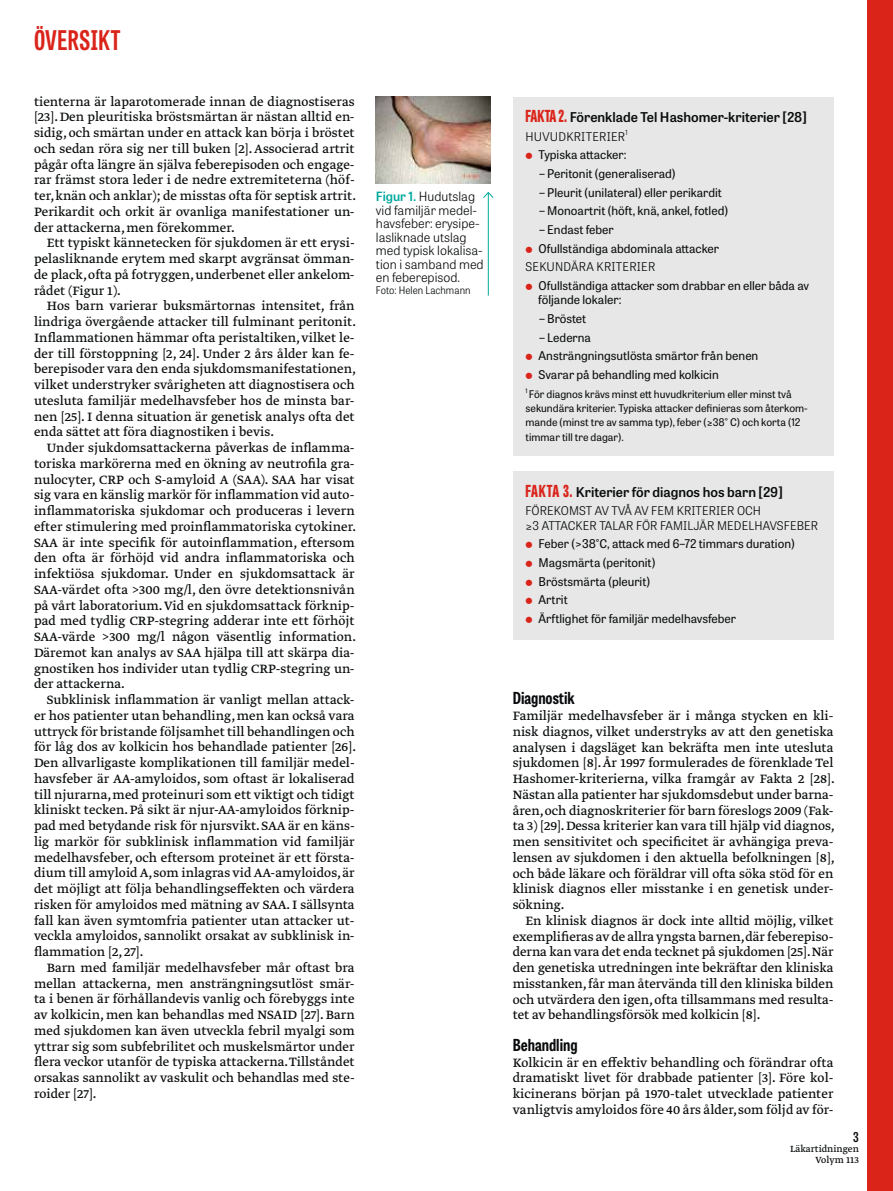
<style>
.page{position:relative;width:893px;height:1191px;background:#fff}
.page>*{position:absolute;margin:0;border:0;box-sizing:border-box;transform-origin:0 0}
.t1{font:700 27px "Tablet Gothic Compressed";letter-spacing:.02em;color:#da241a}
.t2{font:700 16.5px "Tablet Gothic Condensed";color:#090b0c}
.t3{font:14.25px/15.8px "Greta Text Pro Regular Min";color:#090b0c;text-align:justify}
.t4{font:600 13.5px "Tablet Gothic";color:#090b0c}
.t5{font:600 13.5px "Tablet Gothic Condensed";color:#090b0c}
.t6{font:300 12.75px/13.5px "Tablet Gothic";color:#090b0c}
.t7{font:12px/18.6px "Tablet Gothic";color:#090b0c}
.t8{font:300 12px/14.4px "Tablet Gothic";letter-spacing:.01em;color:#090b0c}
.t9{font:10.5px/14.4px "Tablet Gothic";color:#090b0c}
.t10{font:10.5px/10.5px "Greta Text Pro";color:#090b0c;text-align:right}
.t11{font:300 10.5px "Tablet Gothic Narrow";letter-spacing:.005em;color:#090b0c}
.t12{font:300 7.05px "Tablet Gothic";color:#090b0c}
.t13{font:6.15px "Tablet Gothic";color:#090b0c}
.s1{font-weight:600;color:#00aa9e}
.s2{font-family:"Tablet Gothic Compressed";font-weight:800;font-size:16.5px;color:#da241a}
</style>
<div class="page">
<div style="left:867px;top:0;width:26px;height:1191px;background:#da241a"></div>
<div style="left:513px;top:97px;width:320px;height:358px;background:#e7e7e7"></div>
<div style="left:513px;top:471px;width:320px;height:168px;background:#e7e7e7"></div>
<img style="left:376px;top:97px;width:115px;height:87px">
<hr style="left:488px;top:192px;width:1px;height:104px;background:#00aa9e">
<svg style="left:483px;top:192px;width:11px;height:7px"></svg>
<h1 class="t1" style="left:34px;top:22px;width:88px">ÖVERSIKT</h1>
<p class="t3" style="left:34px;top:94px;width:324px">tienterna är laparotomerade innan de diagnostiseras [23]. Den pleuritiska bröstsmärtan är nästan alltid en&shy;sidig, och smärtan under en attack kan börja i bröstet och sedan röra sig ner till buken [2]. Associerad artrit pågår ofta längre än själva feberepisoden och engage&shy;rar främst stora leder i de nedre extremiteterna (höf&shy;ter, knän och anklar); de misstas ofta för septisk artrit.<br>Perikardit och orkit är ovanliga manifestationer un&shy;der attackerna, men förekommer.</p>
<p class="t3" style="left:34px;top:236px;width:322px;text-indent:13px">Ett typiskt kännetecken för sjukdomen är ett erysi&shy;pelasliknande erytem med skarpt avgränsat ömman&shy;de plack, ofta på fotryggen, underbenet eller ankelom&shy;rådet (Figur 1).</p>
<p class="t3" style="left:34px;top:299px;width:324px;text-indent:13px">Hos barn varierar buksmärtornas intensitet, från lindriga övergående attacker till fulminant peritonit.<br>Inflammationen hämmar ofta peristaltiken, vilket le&shy;der till förstoppning [2, 24]. Under 2 års ålder kan fe&shy;berepisoder vara den enda sjukdomsmanifestationen, vilket understryker svårigheten att diagnostisera och utesluta familjär medelhavsfeber hos de minsta bar&shy;nen [25]. I denna situation är genetisk analys ofta det enda sättet att föra diagnostiken i bevis.</p>
<p class="t3" style="left:34px;top:440px;width:324px;text-align:left;text-indent:13px">Under sjukdomsattackerna påverkas de inflamma&shy;toriska markörerna med en ökning av neutrofila gra&shy;nulocyter, CRP och S-amyloid A (SAA). SAA har visat sig vara en känslig markör för inflammation vid auto&shy;inflammatoriska sjukdomar och produceras i levern efter stimulering med proinflammatoriska cytokiner.<br>SAA är inte specifik för autoinflammation, eftersom den ofta är förhöjd vid andra inflammatoriska och infektiösa sjukdomar. Under en sjukdomsattack är SAA-värdet ofta &gt;300 mg/l, den övre detektionsnivån på vårt laboratorium. Vid en sjukdomsattack förknip&shy;pad med tydlig CRP-stegring adderar inte ett förhöjt SAA-värde &gt;300 mg/l någon väsentlig information.<br>Däremot kan analys av SAA hjälpa till att skärpa dia&shy;gnostiken hos individer utan tydlig CRP-stegring un&shy;der attackerna.</p>
<p class="t3" style="left:34px;top:692px;width:324px;text-align:left;text-indent:13px">Subklinisk inflammation är vanligt mellan attack&shy;er hos patienter utan behandling, men kan också vara uttryck för bristande följsamhet till behandlingen och för låg dos av kolkicin hos behandlade patienter [26].<br>Den allvarligaste komplikationen till familjär medel&shy;havsfeber är AA-amyloidos, som oftast är lokaliserad till njurarna, med proteinuri som ett viktigt och tidigt kliniskt tecken. På sikt är njur-AA-amyloidos förknip&shy;pad med betydande risk för njursvikt. SAA är en käns&shy;lig markör för subklinisk inflammation vid familjär medelhavsfeber, och eftersom proteinet är ett första&shy;dium till amyloid A, som inlagras vid AA-amyloidos, är det möjligt att följa behandlingseffekten och värdera risken för amyloidos med mätning av SAA. I sällsynta fall kan även symtomfria patienter utan attacker ut&shy;veckla amyloidos, sannolikt orsakat av subklinisk in&shy;flammation [2, 27].</p>
<p class="t3" style="left:34px;top:960px;width:322px;text-indent:13px">Barn med familjär medelhavsfeber mår oftast bra mellan attackerna, men ansträngningsutlöst smär&shy;ta i benen är förhållandevis vanlig och förebyggs inte av kolkicin, men kan behandlas med NSAID [27]. Barn med sjukdomen kan även utveckla febril myalgi som yttrar sig som subfebrilitet och muskelsmärtor under flera veckor utanför de typiska attackerna. Tillståndet orsakas sannolikt av vaskulit och behandlas med ste&shy;roider [27].</p>
<p class="t6" style="left:376px;top:189px;width:109px"><span class="s1">Figur 1.</span> Hudutslag vid familjär medel&shy;havsfeber: erysipe&shy;lasliknade utslag med typisk lokalisa&shy;tion i samband med en feberepisod.</p>
<p class="t11" style="left:376px;top:283px;width:96px">Foto: Helen Lachmann</p>
<p class="t4" style="left:525px;top:108px;width:283px"><span class="s2">FAKTA 2.</span> Förenklade Tel Hashomer-kriterier [28]</p>
<p class="t8" style="left:525px;top:129px;width:101px">HUVUDKRITERIER</p>
<p class="t12" style="left:625px;top:128px;width:4px">1</p>
<p class="t7" style="left:539px;top:145px;width:89px">Typiska attacker:</p>
<p class="t7" style="left:540px;top:164px;width:137px">– Peritonit (generaliserad)</p>
<p class="t7" style="left:540px;top:182px;width:184px">– Pleurit (unilateral) eller perikardit</p>
<p class="t7" style="left:540px;top:201px;width:190px">– Monoartrit (höft, knä, ankel, fotled)</p>
<p class="t7" style="left:539px;top:220px;width:182px">– Endast feber<br>Ofullständiga abdominala attacker</p>
<p class="t8" style="left:525px;top:259px;width:131px">SEKUNDÄRA KRITERIER</p>
<p class="t7" style="left:538px;top:278px;width:272px;line-height:14.4px">Ofullständiga attacker som drabbar en eller båda av följande lokaler:</p>
<p class="t7" style="left:540px;top:309px;width:48px">– Bröstet</p>
<p class="t7" style="left:539px;top:327px;width:221px">– Lederna<br>Ansträngningsutlösta smärtor från benen<br>Svarar på behandling med kolkicin</p>
<p class="t13" style="left:525px;top:386px;width:4px">1</p>
<p class="t9" style="left:525px;top:386px;width:284px;text-indent:3px">För diagnos krävs minst ett huvudkriterium eller minst två sekundära kriterier. Typiska attacker definieras som återkom&shy;mande (minst tre av samma typ), feber (≥38° C) och korta (12 timmar till tre dagar).</p>
<p class="t4" style="left:525px;top:482px;width:259px"><span class="s2">FAKTA 3.</span> Kriterier för diagnos hos barn [29]</p>
<p class="t8" style="left:525px;top:503px;width:294px">FÖREKOMST AV TVÅ AV FEM KRITERIER OCH<br>≥3 ATTACKER TALAR FÖR FAMILJÄR MEDELHAVSFEBER</p>
<p class="t7" style="left:539px;top:534px;width:258px">Feber (&gt;38°C, attack med 6–72 timmars duration)<br>Magsmärta (peritonit)<br>Bröstsmärta (pleurit)<br>Artrit<br>Ärftlighet för familjär medelhavsfeber</p>
<p class="t2" style="left:513px;top:687px;width:63px">Diagnostik</p>
<p class="t3" style="left:513px;top:708px;width:324px">Familjär medelhavsfeber är i många stycken en kli&shy;nisk diagnos, vilket understryks av att den genetiska analysen i dagsläget kan bekräfta men inte utesluta sjukdomen [8]. År 1997 formulerades de förenklade Tel Hashomer-kriterierna, vilka framgår av Fakta 2 [28].<br>Nästan alla patienter har sjukdomsdebut under barna&shy;åren, och diagnoskriterier för barn föreslogs 2009 (Fak&shy;ta 3) [29]. Dessa kriterier kan vara till hjälp vid diagnos, men sensitivitet och specificitet är avhängiga preva&shy;lensen av sjukdomen i den aktuella befolkningen [8], och både läkare och föräldrar vill ofta söka stöd för en klinisk diagnos eller misstanke i en genetisk under&shy;sökning.</p>
<p class="t3" style="left:513px;top:913px;width:322px;text-indent:13px">En klinisk diagnos är dock inte alltid möjlig, vilket exemplifieras av de allra yngsta barnen,där feberepiso&shy;derna kan vara det enda tecknet på sjukdomen [25]. När den genetiska utredningen inte bekräftar den kliniska misstanken, får man återvända till den kliniska bilden och utvärdera den igen, ofta tillsammans med resulta&shy;tet av behandlingsförsök med kolkicin [8].</p>
<p class="t2" style="left:513px;top:1033px;width:66px">Behandling</p>
<p class="t3" style="left:513px;top:1055px;width:322px">Kolkicin är en effektiv behandling och förändrar ofta dramatiskt livet för drabbade patienter [3]. Före kol&shy;kicinerans början på 1970-talet utvecklade patienter vanligtvis amyloidos före 40 års ålder, som följd av för-</p>
<p class="t5" style="left:853px;top:1127px;width:7px">3</p>
<p class="t10" style="left:790px;top:1144px;width:70px">Läkartidningen<br>Volym 113</p>
</div>
